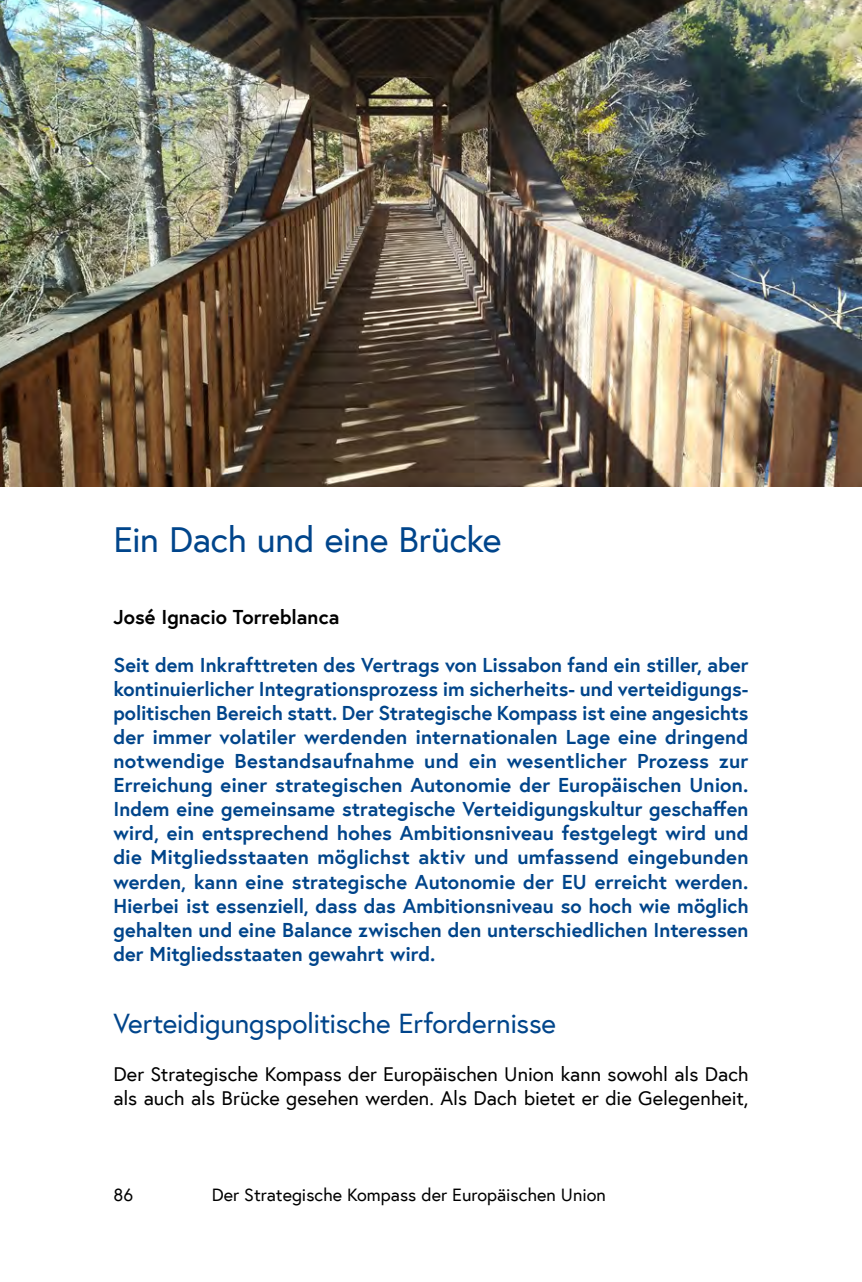
<style>
.page{position:relative;width:862px;height:1282px;background:#fff}
.page>*{position:absolute;margin:0;border:0;box-sizing:border-box;transform-origin:0 0}
.t1{font:36px "Europa Austria";letter-spacing:-.01em;color:#00458b}
.t2{font:28px "Europa Austria";letter-spacing:-.01em;color:#00458b}
.Intro{font:700 20px/24px "Europa Austria";letter-spacing:-.005em;color:#00458b;text-align:justify}
.Fließtext{font:20px/24px "Europa Austria";letter-spacing:-.005em;color:#000}
.Autor_in{font:700 20px "Europa Austria";letter-spacing:.005em;color:#000}
.t3{font:18px "Europa Austria";color:#000}
</style>
<div class="page">
<img style="left:0;top:0;width:862px;height:486px">
<h1 class="t1" style="left:113px;top:516px;width:390px">Ein Dach und eine Brücke</h1>
<p class="Autor_in" style="left:113px;top:603px;width:227px">José Ignacio Torreblanca</p>
<p class="Intro" style="left:113px;top:652px;width:637px">Seit dem Inkrafttreten des Vertrags von Lissabon fand ein stiller, aber kontinuierlicher Integrationsprozess im sicherheits- und verteidigungs&shy;politischen Bereich statt. Der Strategische Kompass ist eine angesichts der immer volatiler werdenden internationalen Lage eine dringend notwendige Bestandsaufnahme und ein wesentlicher Prozess zur Erreichung einer strategischen Autonomie der Europäischen Union.<br>Indem eine gemeinsame strategische Verteidigungskultur geschaffen wird, ein entsprechend hohes Ambitionsniveau festgelegt wird und die Mitgliedsstaaten möglichst aktiv und umfassend eingebunden werden, kann eine strategische Autonomie der EU erreicht werden.<br>Hierbei ist essenziell, dass das Ambitionsniveau so hoch wie möglich gehalten und eine Balance zwischen den unterschiedlichen Interessen der Mitgliedsstaaten gewahrt wird.</p>
<h2 class="t2" style="left:113px;top:1004px;width:444px">Verteidigungspolitische Erfordernisse</h2>
<p class="Fließtext" style="left:113px;top:1061px;width:637px">Der Strategische Kompass der Europäischen Union kann sowohl als Dach als auch als Brücke gesehen werden. Als Dach bietet er die Gelegenheit,</p>
<p class="t3" style="left:113px;top:1182px;width:21px">86</p>
<p class="t3" style="left:212px;top:1182px;width:396px">Der Strategische Kompass der Europäischen Union</p>
</div>
